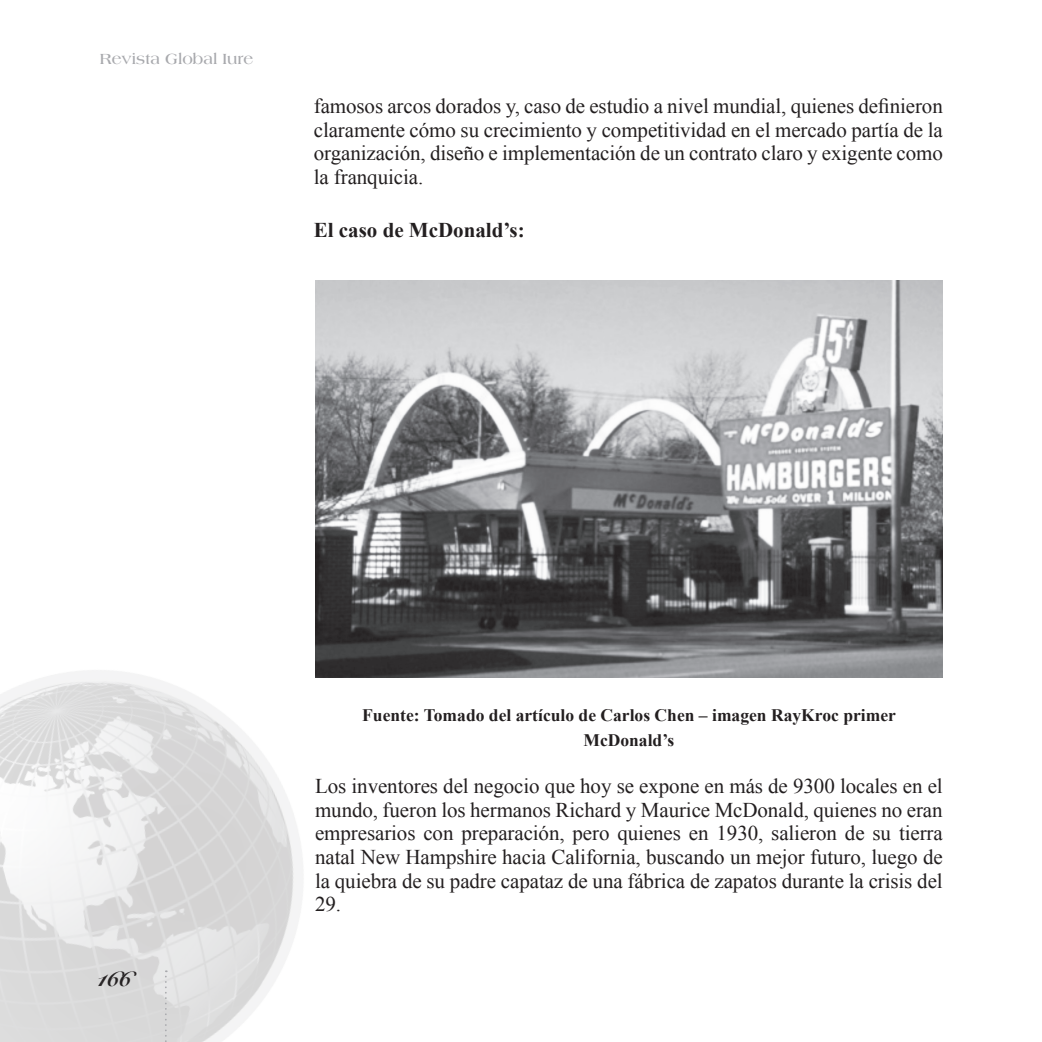
<style>
.page{position:relative;width:1042px;height:1042px;background:#fff}
.page>*{position:absolute;margin:0;border:0;box-sizing:border-box;transform-origin:0 0}
.Párrafo{font:21px/23.6px "Times New Roman";letter-spacing:-.005em;color:#231f20;text-align:justify}
.Sutítulos{font:700 21px "Times New Roman";color:#231f20}
.t1{font:21px "Snell Roundhand LT Std Blk Scr";color:#231f20}
.Fuente{font:700 17.5px/24.5px "Times New Roman";color:#231f20;text-align:center}
.t2{font:700 15.75px "Americana Std";color:#a8a9ad}
</style>
<div class="page">
<img style="left:0;top:670px;width:353px;height:372px">
<svg style="left:165px;top:970px;width:2px;height:72px"></svg>
<img style="left:315px;top:280px;width:628px;height:397px">
<p class="t2" style="left:100px;top:50px;width:155px">Revista Global Iure</p>
<p class="Párrafo" style="left:314px;top:94px;width:630px">famosos arcos dorados y, caso de estudio a nivel mundial, quienes definieron claramente cómo su crecimiento y competitividad en el mercado partía de la organización, diseño e implementación de un contrato claro y exigente como la franquicia.</p>
<p class="Sutítulos" style="left:314px;top:215px;width:212px">El caso de McDonald’s:</p>
<p class="t1" style="left:98px;top:966px;width:35px">166</p>
<p class="Fuente" style="left:362px;top:703px;width:535px">Fuente: Tomado del artículo de Carlos Chen – imagen RayKroc primer<br>McDonald’s</p>
<p class="Párrafo" style="left:315px;top:774px;width:629px">Los inventores del negocio que hoy se expone en más de 9300 locales en el mundo, fueron los hermanos Richard y Maurice McDonald, quienes no eran empresarios con preparación, pero quienes en 1930, salieron de su tierra natal New Hampshire hacia California, buscando un mejor futuro, luego de la quiebra de su padre capataz de una fábrica de zapatos durante la crisis del 29.</p>
</div>
